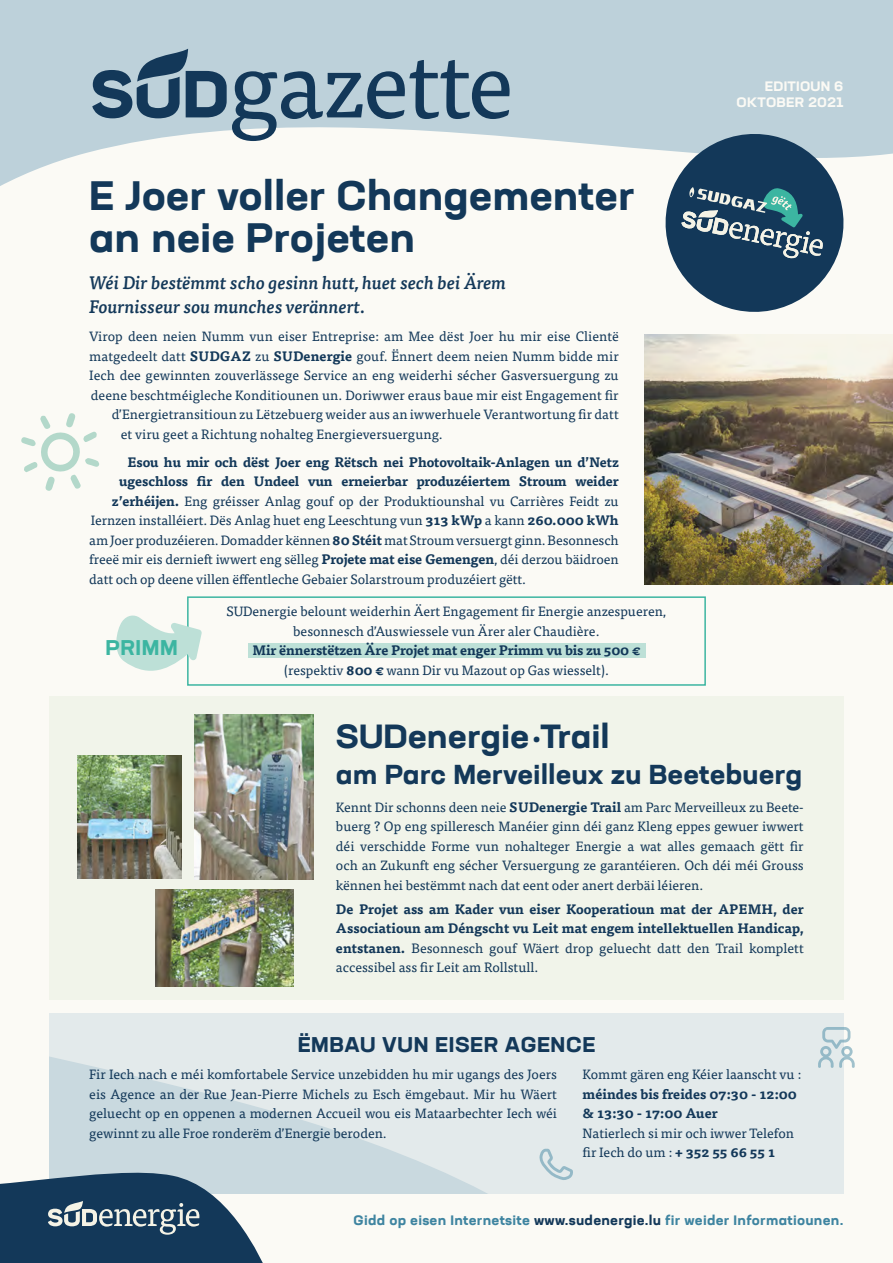
<style>
.page{position:relative;width:893px;height:1263px;background:#fbfaf5}
.page>*{position:absolute;margin:0;border:0;box-sizing:border-box;transform-origin:0 0}
.t1{font:93.75px "Tisa Pro";letter-spacing:-.025em;color:#133859}
.t2{font:700 expanded 40.5px/42px "Neusa Next Pro";color:#133859}
.t3{font:700 expanded 33px "Neusa Next Pro";color:#133859}
.t4{font:700 expanded 27px "Neusa Next Pro";color:#133859}
.t5{font:700 expanded 21px "Neusa Next Pro";letter-spacing:.03em;color:#133859}
.t6{font:700 expanded 21px "Neusa Next Pro";letter-spacing:.03em;color:#3cb5a1}
.t7{font:italic 500 18px/24px "Tisa Pro";color:#133859}
.t8{font:13.5px/19.5px "Tisa Pro";color:#133859;text-align:justify}
.t9{font:700 13.5px/19.5px "Tisa Pro";letter-spacing:-.01em;color:#133859;text-align:justify}
.t10{font:700 expanded 13.5px "Neusa Next Pro";letter-spacing:.02em;color:#3e84a0}
.t11{font:700 expanded 13.5px "Neusa Next Pro";letter-spacing:.02em;color:#fbfaf5}
.s1{font-weight:700}
.s2{font-weight:400}
.s3{font-family:"Tisa Sans Pro";font-stretch:normal}
.s4{color:#133859}
</style>
<div class="page">
<div style="left:49px;top:1013px;width:794px;height:181px;background:#e3eaeb"></div>
<svg style="left:49px;top:1056px;width:499px;height:138px"></svg>
<svg style="left:0;top:0;width:893px;height:186px;fill:#bdd1da"></svg>
<svg style="left:21px;top:413px;width:78px;height:78px"></svg>
<svg style="left:0;top:1169px;width:275px;height:94px;background:#4d6981"></svg>
<svg style="left:92px;top:49px;width:135px;height:69px;background:#6e8a9e"></svg>
<svg style="left:539px;top:1149px;width:34px;height:31px"></svg>
<div style="left:49px;top:696px;width:794px;height:303px;background:#f1f4ea"></div>
<img style="left:78px;top:756px;width:104px;height:122px">
<img style="left:195px;top:714px;width:118px;height:165px">
<div style="left:187px;top:596px;width:519px;height:90px;border:2px solid #3cb5a1"></div>
<div style="left:248px;top:643px;width:397px;height:15px;background:#bde0d7"></div>
<svg style="left:116px;top:614px;width:86px;height:62px"></svg>
<img style="left:155px;top:890px;width:139px;height:96px">
<svg style="left:818px;top:1027px;width:37px;height:41px"></svg>
<svg style="left:657px;top:126px;width:195px;height:186px"></svg>
<img style="left:644px;top:335px;width:249px;height:249px">
<h1 class="t1" style="left:228px;top:15px;width:287px">gazette</h1>
<h2 class="t2" style="left:89px;top:174px;width:547px">E Joer voller Changementer an neie Projeten</h2>
<h3 class="t7" style="left:89px;top:270px;width:419px">Wéi Dir bestëmmt scho gesinn hutt, huet sech bei Ärem<br>Fournisseur sou munches verännert.</h3>
<p class="t8" style="left:89px;top:326px;width:531px">Virop deen neien Numm vun eiser Entreprise: am Mee dëst Joer hu mir eise Clientë</p>
<p class="t8" style="left:89px;top:345px;width:531px">matgedeelt datt <span class="s1">SUDGAZ</span> zu <span class="s1">SUDenergie</span> gouf. Ënnert deem neien Numm bidde mir</p>
<p class="t8" style="left:89px;top:365px;width:531px">Iech dee gewinnten zouverlässege Service an eng weiderhi sécher Gasversuergung zu</p>
<p class="t8" style="left:91px;top:384px;width:529px">deene beschtméigleche Konditiounen un. Doriwwer eraus baue mir eist Engagement fir</p>
<p class="t8" style="left:112px;top:404px;width:508px">d’Energietransitioun zu Lëtzebuerg weider aus an iwwerhuele Verantwortung fir datt</p>
<p class="t8" style="left:121px;top:423px;width:323px">et viru geet a Richtung nohalteg Energieversuergung.</p>
<p class="t9" style="left:127px;top:451px;width:493px">Esou hu mir och dëst Joer eng Rëtsch nei Photovoltaik-Anlagen un d’Netz</p>
<p class="t9" style="left:119px;top:471px;width:501px">ugeschloss fir den Undeel vun erneierbar produzéiertem Stroum weider</p>
<p class="t8" style="left:112px;top:490px;width:508px"><span class="s1">z’erhéijen.</span> Eng gréisser Anlag gouf op der Produktiounshal vu Carrières Feidt zu</p>
<p class="t8" style="left:91px;top:510px;width:529px">Iernzen installéiert. Dës Anlag huet eng Leeschtung vun <span class="s1">313 kWp</span> a kann <span class="s1">260.000 kWh</span></p>
<p class="t8" style="left:89px;top:529px;width:531px">am Joer produzéieren. Domadder kënnen <span class="s1">80 Stéit</span> mat Stroum versuergt ginn. Besonnesch</p>
<p class="t8" style="left:89px;top:549px;width:531px">freeë mir eis dernieft iwwert eng sëlleg <span class="s1">Projete mat eise Gemengen</span>, déi derzou bäidroen</p>
<p class="t8" style="left:89px;top:568px;width:438px">datt och op deene villen ëffentleche Gebaier Solarstroum produzéiert gëtt.</p>
<h3 class="t6" style="left:105px;top:634px;width:74px">PRIMM</h3>
<p class="t8" style="left:226px;top:601px;width:441px;text-align:center">SUDenergie belount weiderhin Äert Engagement fir Energie anzespueren, besonnesch d’Auswiessele vun Ärer aler Chaudière.</p>
<p class="t9" style="left:252px;top:640px;width:389px;text-align:center">Mir ënnerstëtzen Äre Projet mat enger Primm vu bis zu 500 € <span class="s2">(respektiv</span> 800 € <span class="s2">wann Dir vu Mazout op Gas wiesselt).</span></p>
<p class="t11" style="left:765px;top:77px;width:80px">EDITIOUN 6</p>
<p class="t11" style="left:737px;top:94px;width:108px">OKTOBER 2021</p>
<h3 class="t3" style="left:336px;top:715px;width:275px">SUDenergie<span class="s3">·</span>Trail</h3>
<h3 class="t4" style="left:336px;top:757px;width:468px">am Parc Merveilleux zu Beetebuerg</h3>
<p class="t8" style="left:336px;top:797px;width:469px">Kennt Dir schonns deen neie <span class="s1">SUDenergie Trail</span> am Parc Merveilleux zu Beete&shy;buerg ? Op eng spilleresch Manéier ginn déi ganz Kleng eppes gewuer iwwert déi verschidde Forme vun nohalteger Energie a wat alles gemaach gëtt fir och an Zukunft eng sécher Versuergung ze garantéieren. Och déi méi Grouss kënnen hei bestëmmt nach dat eent oder anert derbäi léieren.</p>
<p class="t9" style="left:336px;top:898px;width:469px">De Projet ass am Kader vun eiser Kooperatioun mat der APEMH, der Associatioun am Déngscht vu Leit mat engem intellektuellen Handicap, entstanen. <span class="s2">Besonnesch gouf Wäert drop geluecht datt den Trail komplett accessibel ass fir Leit am Rollstull.</span></p>
<h3 class="t5" style="left:298px;top:1031px;width:299px">ËMBAU VUN EISER AGENCE</h3>
<p class="t8" style="left:89px;top:1064px;width:469px">Fir Iech nach e méi komfortabele Service unzebidden hu mir ugangs des Joers eis Agence an der Rue Jean-Pierre Michels zu Esch ëmgebaut. Mir hu Wäert geluecht op en oppenen a modernen Accueil wou eis Mataarbechter Iech wéi gewinnt zu alle Froe ronderëm d’Energie beroden.</p>
<p class="t8" style="left:583px;top:1064px;width:220px">Kommt gären eng Kéier laanscht vu :</p>
<p class="t9" style="left:583px;top:1083px;width:216px">méindes bis freides 07:30 - 12:00 &amp; 13:30 - 17:00 Auer</p>
<p class="t8" style="left:583px;top:1122px;width:213px">Natierlech si mir och iwwer Telefon fir Iech do um : <span class="s1">+ 352 55 66 55 1</span></p>
<p class="t10" style="left:354px;top:1212px;width:491px">Gidd op eisen Internetsite <span class="s4">www.sudenergie.lu</span> fir weider Informatiounen.</p>
</div>
